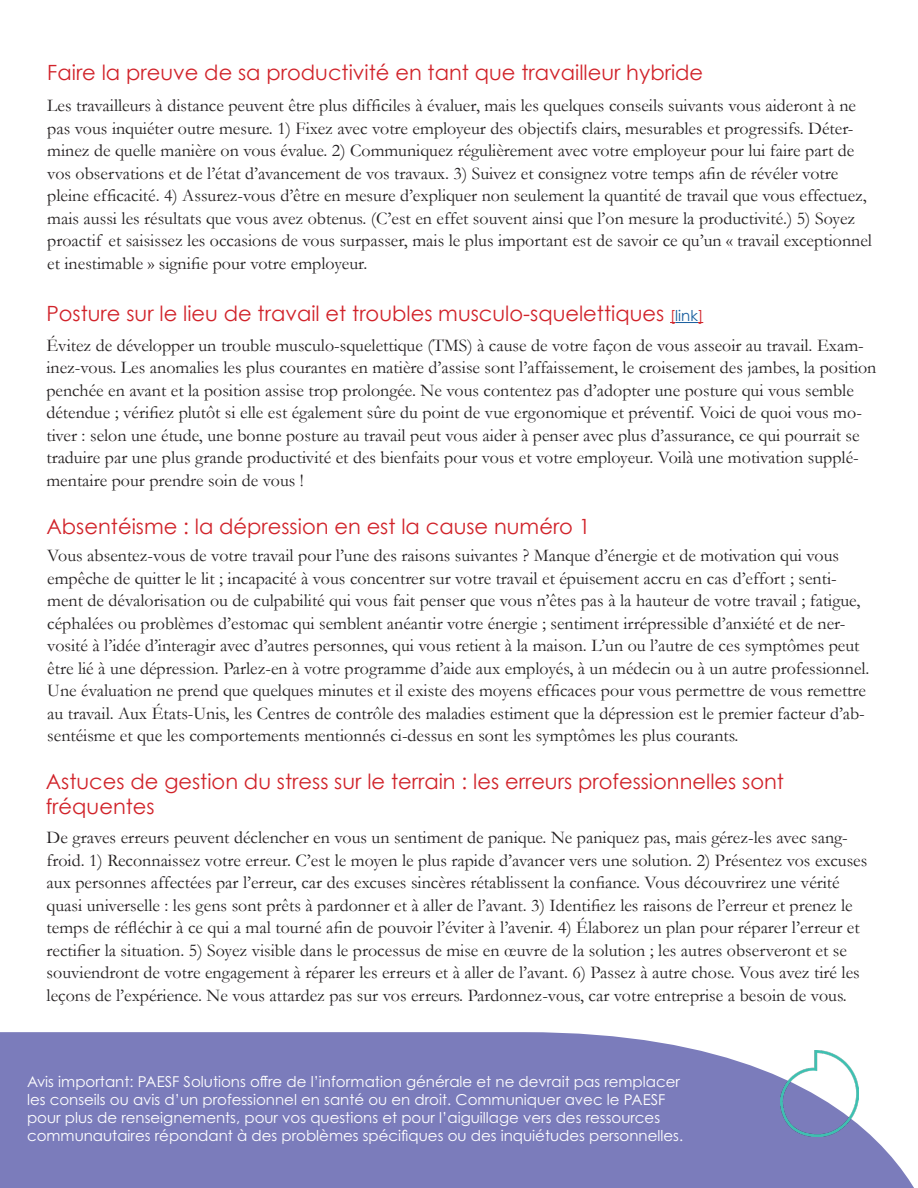
<style>
.page{position:relative;width:918px;height:1188px;background:#fff}
.page>*{position:absolute;margin:0;border:0;box-sizing:border-box;transform-origin:0 0}
.t1{font:21px/25.2px "Century Gothic";color:#d1232a}
.t2{font:18px/22.5px "Garamond";color:#231f20}
.t3{font:15px/18px "Century Gothic Pro";color:#fff}
.s1{font-size:15px}
.s2{font-size:15px;color:#175d9e}
</style>
<div class="page">
<svg style="left:0;top:1032px;width:914px;height:156px;background:#8687c0"></svg>
<img style="left:781px;top:1050px;width:78px;height:87px">
<svg style="left:670px;top:322px;width:33px;height:1px"></svg>
<p class="t1" style="left:47px;top:59px;width:657px">Faire la preuve de sa productivité en tant que travailleur hybride</p>
<p class="t2" style="left:47px;top:94px;width:826px">Les travailleurs à distance peuvent être plus difficiles à évaluer, mais les quelques conseils suivants vous aideront à ne pas vous inquiéter outre mesure. 1) Fixez avec votre employeur des objectifs clairs, mesurables et progressifs. Déter&shy;minez de quelle manière on vous évalue. 2) Communiquez régulièrement avec votre employeur pour lui faire part de vos observations et de l’état d’avancement de vos travaux. 3) Suivez et consignez votre temps afin de révéler votre pleine efficacité. 4) Assurez-vous d’être en mesure d’expliquer non seulement la quantité de travail que vous effectuez, mais aussi les résultats que vous avez obtenus. (C’est en effet souvent ainsi que l’on mesure la productivité.) 5) Soyez proactif et saisissez les occasions de vous surpasser, mais le plus important est de savoir ce qu’un « travail exceptionnel et inestimable » signifie pour votre employeur.</p>
<p class="t1" style="left:46px;top:301px;width:658px">Posture sur le lieu de travail et troubles musculo-squelettiques <span class="s1">[</span><span class="s2">link</span><span class="s1">]</span></p>
<p class="t2" style="left:46px;top:333px;width:832px">Évitez de développer un trouble musculo-squelettique (TMS) à cause de votre façon de vous asseoir au travail. Exam&shy;inez-vous. Les anomalies les plus courantes en matière d’assise sont l’affaissement, le croisement des jambes, la position penchée en avant et la position assise trop prolongée. Ne vous contentez pas d’adopter une posture qui vous semble détendue ; vérifiez plutôt si elle est également sûre du point de vue ergonomique et préventif. Voici de quoi vous mo&shy;tiver : selon une étude, une bonne posture au travail peut vous aider à penser avec plus d’assurance, ce qui pourrait se traduire par une plus grande productivité et des bienfaits pour vous et votre employeur. Voilà une motivation supplé&shy;mentaire pour prendre soin de vous !</p>
<p class="t1" style="left:46px;top:513px;width:546px">Absentéisme : la dépression en est la cause numéro 1</p>
<p class="t2" style="left:47px;top:544px;width:824px">Vous absentez-vous de votre travail pour l’une des raisons suivantes ? Manque d’énergie et de motivation qui vous empêche de quitter le lit ; incapacité à vous concentrer sur votre travail et épuisement accru en cas d’effort ; senti&shy;ment de dévalorisation ou de culpabilité qui vous fait penser que vous n’êtes pas à la hauteur de votre travail ; fatigue, céphalées ou problèmes d’estomac qui semblent anéantir votre énergie ; sentiment irrépressible d’anxiété et de ner&shy;vosité à l’idée d’interagir avec d’autres personnes, qui vous retient à la maison. L’un ou l’autre de ces symptômes peut être lié à une dépression. Parlez-en à votre programme d’aide aux employés, à un médecin ou à un autre professionnel.<br>Une évaluation ne prend que quelques minutes et il existe des moyens efficaces pour vous permettre de vous remettre au travail. Aux États-Unis, les Centres de contrôle des maladies estiment que la dépression est le premier facteur d’ab&shy;sentéisme et que les comportements mentionnés ci-dessus en sont les symptômes les plus courants.</p>
<p class="t1" style="left:46px;top:769px;width:740px">Astuces de gestion du stress sur le terrain : les erreurs professionnelles sont fréquentes</p>
<p class="t2" style="left:47px;top:826px;width:822px">De graves erreurs peuvent déclencher en vous un sentiment de panique. Ne paniquez pas, mais gérez-les avec sang&shy;froid. 1) Reconnaissez votre erreur. C’est le moyen le plus rapide d’avancer vers une solution. 2) Présentez vos excuses aux personnes affectées par l’erreur, car des excuses sincères rétablissent la confiance. Vous découvrirez une vérité quasi universelle : les gens sont prêts à pardonner et à aller de l’avant. 3) Identifiez les raisons de l’erreur et prenez le temps de réfléchir à ce qui a mal tourné afin de pouvoir l’éviter à l’avenir. 4) Élaborez un plan pour réparer l’erreur et rectifier la situation. 5) Soyez visible dans le processus de mise en œuvre de la solution ; les autres observeront et se souviendront de votre engagement à réparer les erreurs et à aller de l’avant. 6) Passez à autre chose. Vous avez tiré les leçons de l’expérience. Ne vous attardez pas sur vos erreurs. Pardonnez-vous, car votre entreprise a besoin de vous.</p>
<p class="t3" style="left:27px;top:1072px;width:658px">Avis important: PAESF Solutions offre de l’information générale et ne devrait pas remplacer les conseils ou avis d’un professionnel en santé ou en droit. Communiquer avec le PAESF pour plus de renseignements, pour vos questions et pour l’aiguillage vers des ressources communautaires répondant à des problèmes spécifiques ou des inquiétudes personnelles.</p>
</div>
